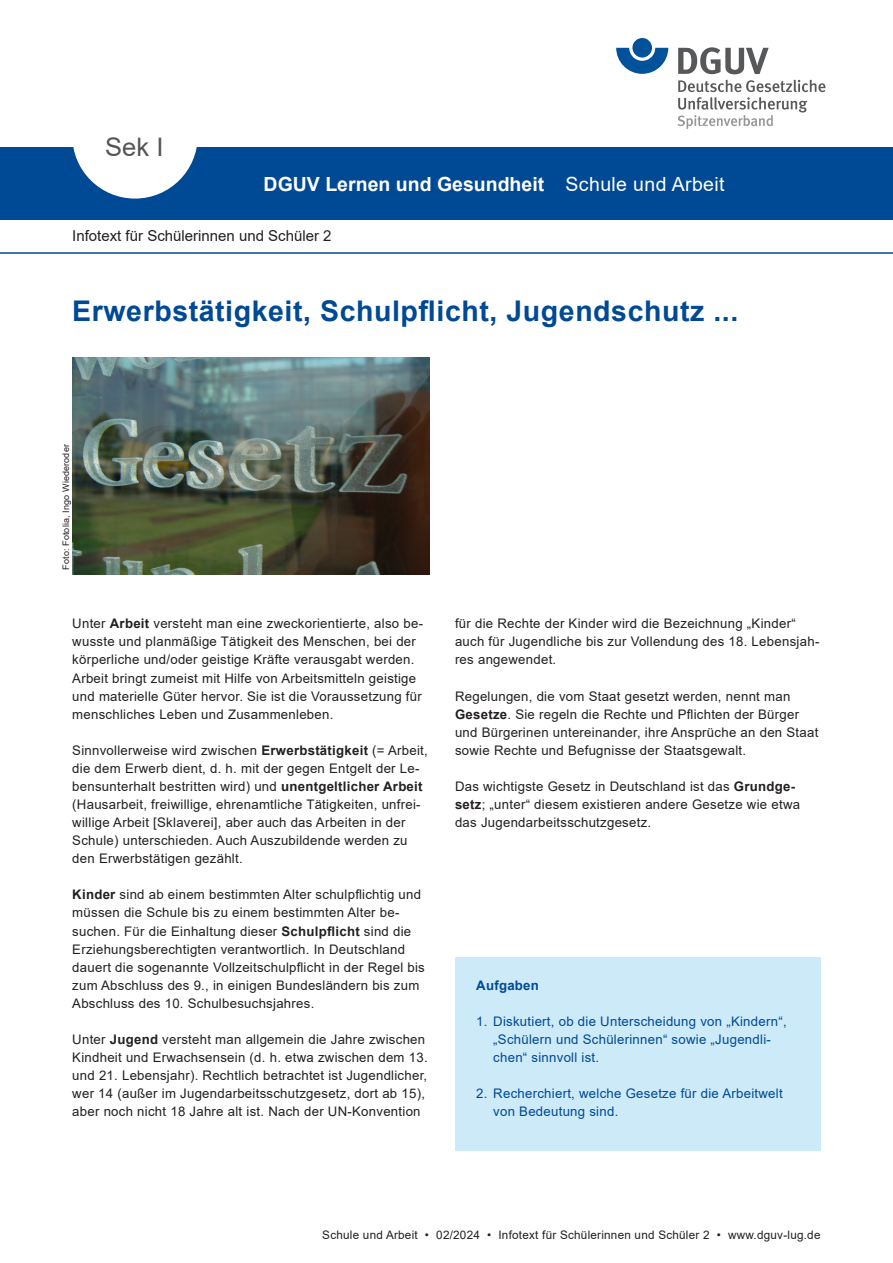
<style>
.page{position:relative;width:893px;height:1263px;background:#fff}
.page>*{position:absolute;margin:0;border:0;box-sizing:border-box;transform-origin:0 0}
.t1{font:700 28.5px "Arial";letter-spacing:.02em;color:#004994}
.t2{font:25.5px "Arial";color:#555}
.t3{font:700 19.5px "Arial";color:#fff}
.t4{font:19.5px "Arial";letter-spacing:.02em;color:#fff}
.t5{font:15px "Arial";color:#231f20}
.t6{font:13.2px/18px "Arial";letter-spacing:.02em;color:#231f20}
.t7{font:13.2px/18px "Arial";letter-spacing:.02em;color:#004994}
.t8{font:700 13.2px "Arial";letter-spacing:.02em;color:#004994}
.t9{font:11.7px "Arial";letter-spacing:.02em;color:#231f20}
.t10{font:9px "Arial";letter-spacing:.015em;color:#231f20}
.s1{font-weight:700}
</style>
<div class="page">
<div style="left:455px;top:957px;width:366px;height:193px;background:#cceaf8"></div>
<div style="left:0;top:147px;width:893px;height:73px;background:#004994"></div>
<svg style="left:73px;top:147px;width:124px;height:52px"></svg>
<svg style="left:616px;top:48px;width:52px;height:26px"></svg>
<div style="left:632px;top:38px;width:20px;height:20px;background:#01519b;border-radius:50%"></div>
<svg style="left:678px;top:47px;width:91px;height:27px"></svg>
<svg style="left:678px;top:80px;width:147px;height:49px"></svg>
<hr style="left:0;top:252px;width:893px;height:2px;background:#004994">
<img style="left:72px;top:357px;width:357px;height:217px">
<h2 class="t2" style="left:105px;top:130px;width:60px">Sek I</h2>
<h3 class="t3" style="left:264px;top:170px;width:282px">DGUV Lernen und Gesundheit</h3>
<p class="t5" style="left:72px;top:225px;width:261px">Infotext für Schülerinnen und Schüler 2</p>
<h3 class="t4" style="left:566px;top:170px;width:161px">Schule und Arbeit</h3>
<h1 class="t1" style="left:72px;top:291px;width:668px">Erwerbstätigkeit, Schulpflicht, Jugendschutz ...</h1>
<p class="t10" style="left:60px;top:570px;width:127px;rotate:-90deg">Foto: Fotolia, Ingo Wiederoder</p>
<p class="t6" style="left:72px;top:615px;width:352px">Unter <span class="s1">Arbeit</span> versteht man eine zweckorientierte, also be&shy;wusste und planmäßige Tätigkeit des Menschen, bei der körperliche und/oder geistige Kräfte verausgabt werden.<br>Arbeit bringt zumeist mit Hilfe von Arbeitsmitteln geistige und materielle Güter hervor. Sie ist die Voraussetzung für menschliches Leben und Zusammenleben.</p>
<p class="t6" style="left:72px;top:741px;width:357px">Sinnvollerweise wird zwischen <span class="s1">Erwerbstätigkeit</span> (= Arbeit, die dem Erwerb dient, d. h. mit der gegen Entgelt der Le&shy;bensunterhalt bestritten wird) und <span class="s1">unentgeltlicher Arbeit </span>(Hausarbeit, freiwillige, ehrenamtliche Tätigkeiten, unfrei&shy;willige Arbeit [Sklaverei], aber auch das Arbeiten in der Schule) unterschieden. Auch Auszubildende werden zu den Erwerbstätigen gezählt.</p>
<p class="t6" style="left:72px;top:886px;width:354px"><span class="s1">Kinder</span> sind ab einem bestimmten Alter schulpflichtig und müssen die Schule bis zu einem bestimmten Alter be&shy;suchen. Für die Einhaltung dieser <span class="s1">Schulpflicht</span> sind die Erziehungsberechtigten verantwortlich. In Deutschland dauert die sogenannte Vollzeitschulpflicht in der Regel bis zum Abschluss des 9., in einigen Bundesländern bis zum Abschluss des 10. Schulbesuchsjahres.</p>
<p class="t6" style="left:72px;top:1030px;width:357px">Unter <span class="s1">Jugend</span> versteht man allgemein die Jahre zwischen Kindheit und Erwachsensein (d. h. etwa zwischen dem 13. und 21. Lebensjahr). Rechtlich betrachtet ist Jugendlicher, wer 14 (außer im Jugendarbeitsschutzgesetz, dort ab 15), aber noch nicht 18 Jahre alt ist. Nach der UN-Konvention</p>
<p class="t6" style="left:455px;top:615px;width:366px">für die Rechte der Kinder wird die Bezeichnung „Kinder“ auch für Jugendliche bis zur Vollendung des 18. Lebensjah&shy;res angewendet.</p>
<p class="t6" style="left:455px;top:687px;width:365px">Regelungen, die vom Staat gesetzt werden, nennt man <span class="s1">Gesetze</span>. Sie regeln die Rechte und Pflichten der Bürger und Bürgerinen untereinander, ihre Ansprüche an den Staat sowie Rechte und Befugnisse der Staatsgewalt.</p>
<p class="t6" style="left:455px;top:777px;width:347px">Das wichtigste Gesetz in Deutschland ist das <span class="s1">Grundge&shy;setz</span>; „unter“ diesem existieren andere Gesetze wie etwa das Jugendarbeitsschutzgesetz.</p>
<p class="t8" style="left:476px;top:976px;width:64px">Aufgaben</p>
<p class="t7" style="left:493px;top:1012px;width:295px;text-indent:-17px">1. Diskutiert, ob die Unterscheidung von „Kindern“, „Schülern und Schülerinnen“ sowie „Jugendli&shy;chen“ sinnvoll ist.</p>
<p class="t7" style="left:493px;top:1084px;width:291px;text-indent:-17px">2. Recherchiert, welche Gesetze für die Arbeitwelt von Bedeutung sind.</p>
<p class="t9" style="left:322px;top:1227px;width:500px">Schule und Arbeit • 02/2024 • Infotext für Schülerinnen und Schüler 2 • www.dguv-lug.de</p>
</div>
